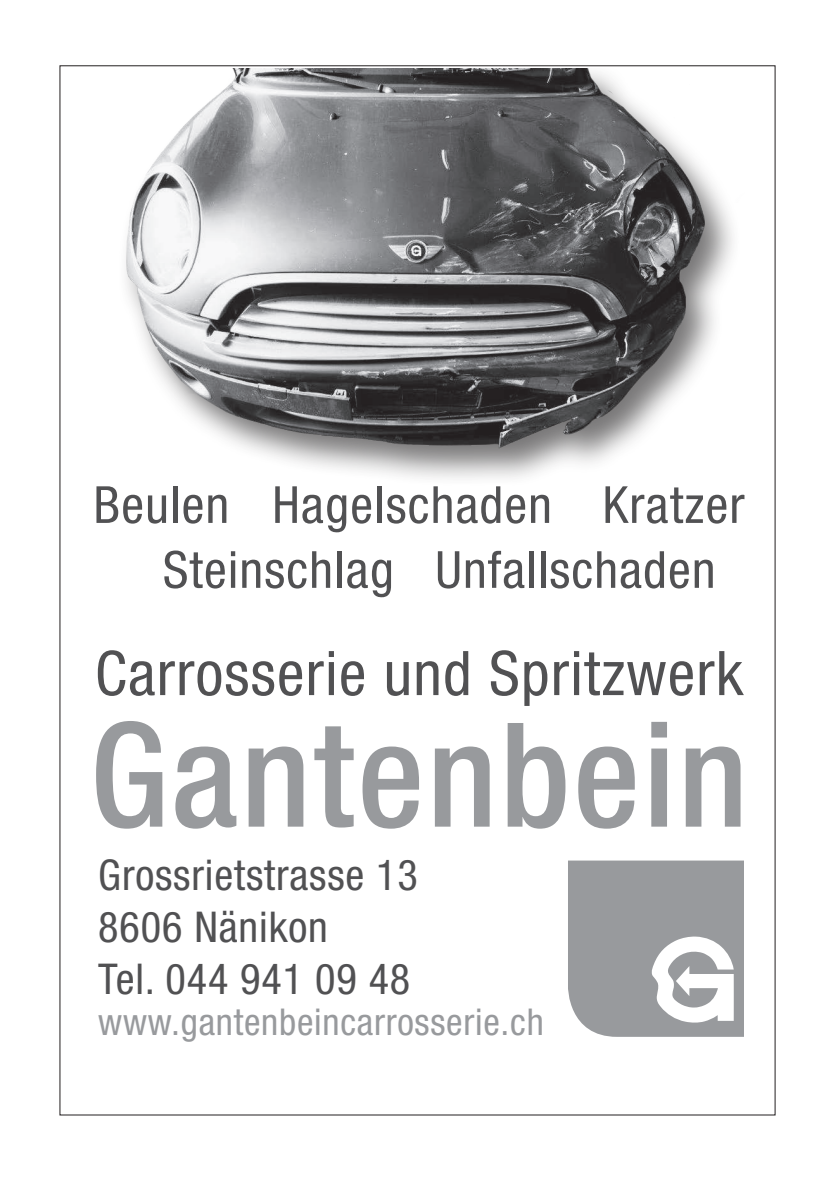
<style>
.page{position:relative;width:840px;height:1191px;background:#fff}
.page>*{position:absolute;margin:0;border:0;box-sizing:border-box;transform-origin:0 0}
.t1{font:500 condensed 145.2px "Helvetica Neue";letter-spacing:.02em;color:#989a9d}
.t2{font:condensed 61.6px "Helvetica Neue";letter-spacing:.02em;color:#515153}
.t3{font:condensed 51.2px/64.8px "Helvetica Neue";letter-spacing:.02em;color:#515153}
.t4{font:condensed 42.4px/52px "Helvetica Neue";letter-spacing:.02em;color:#515153}
.t5{font:condensed 37px "Helvetica Neue";letter-spacing:.02em;color:#989a9d}
</style>
<div class="page">
<img style="left:126px;top:69px;width:607px;height:407px">
<svg style="left:568px;top:860px;width:175px;height:176px"></svg>
<p class="t3" style="left:163px;top:472px;width:583px;text-indent:-69px">Beulen Hagelschaden Kratzer<br>Steinschlag Unfallschaden</p>
<p class="t2" style="left:95px;top:637px;width:649px">Carrosserie und Spritzwerk</p>
<h1 class="t1" style="left:90px;top:688px;width:659px">Gantenbein</h1>
<p class="t4" style="left:98px;top:849px;width:321px">Grossrietstrasse 13<br>8606 Nänikon<br>Tel. 044 941 09 48</p>
<p class="t5" style="left:98px;top:1001px;width:447px">www.gantenbeincarrosserie.ch</p>
</div>
